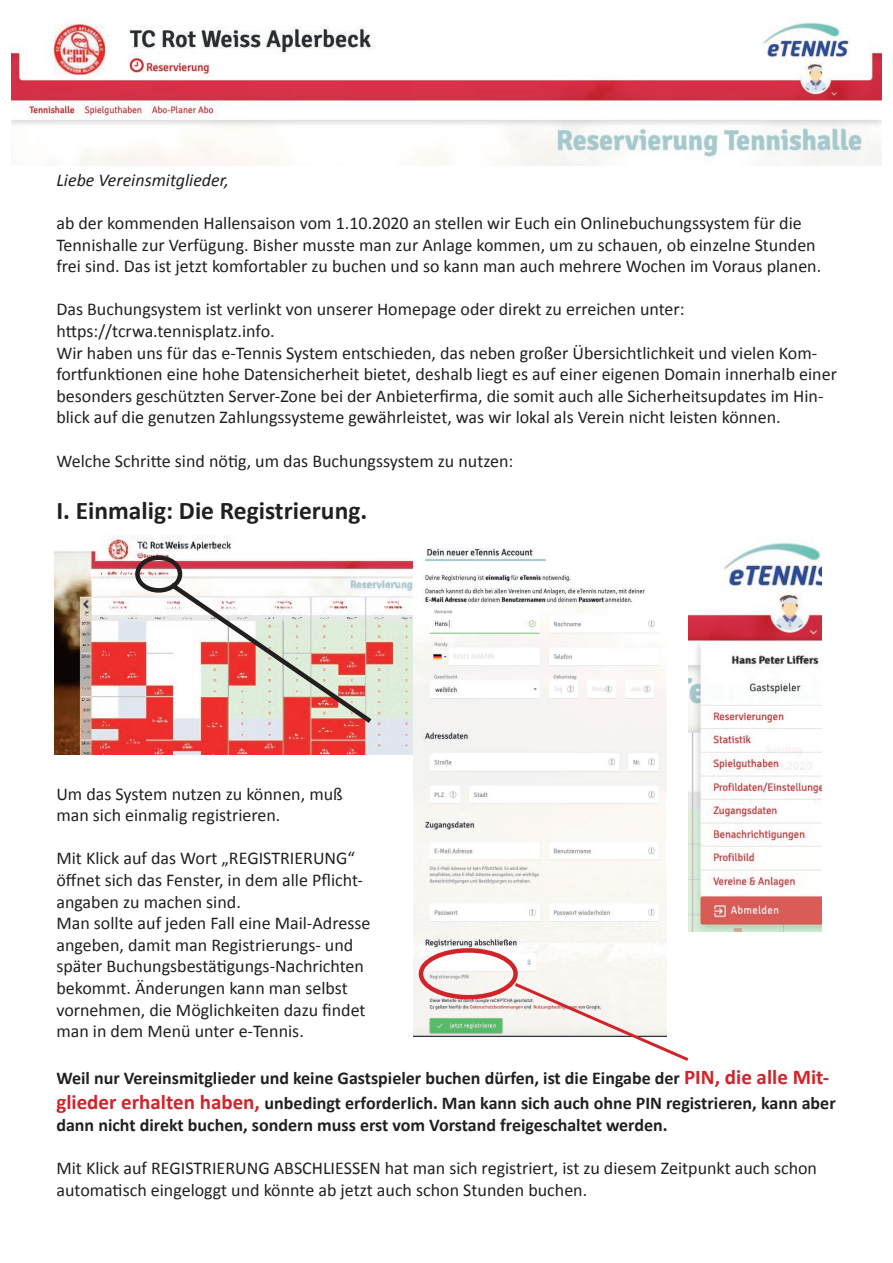
<style>
.page{position:relative;width:893px;height:1263px;background:#fff}
.page>*{position:absolute;margin:0;border:0;box-sizing:border-box;transform-origin:0 0}
.t1{font:700 25.5px "Calibri";color:#231f20}
.t2{font:18px/21.6px "Calibri";color:#231f20}
.t3{font:700 18px/25.2px "Calibri";color:#231f20}
.t4{font:italic 18px "Calibri";color:#231f20}
.s1{font-size:21px;color:#d1232a}
</style>
<div class="page">
<img style="left:11px;top:22px;width:871px;height:144px">
<img style="left:54px;top:536px;width:359px;height:219px">
<img style="left:413px;top:548px;width:253px;height:489px">
<div style="left:135px;top:555px;width:47px;height:38px;border:4px solid #231f20;border-radius:50%"></div>
<svg style="left:165px;top:578px;width:211px;height:149px"></svg>
<img style="left:688px;top:543px;width:134px;height:388px">
<div style="left:419px;top:948px;width:99px;height:51px;border:4px solid #d1232a;border-radius:50%"></div>
<svg style="left:512px;top:980px;width:177px;height:81px"></svg>
<p class="t4" style="left:56px;top:167px;width:174px">Liebe Vereinsmitglieder,</p>
<p class="t2" style="left:56px;top:212px;width:766px">ab der kommenden Hallensaison vom 1.10.2020 an stellen wir Euch ein Onlinebuchungssystem für die<br>Tennishalle zur Verfügung. Bisher musste man zur Anlage kommen, um zu schauen, ob einzelne Stunden frei sind. Das ist jetzt komfortabler zu buchen und so kann man auch mehrere Wochen im Voraus planen.</p>
<p class="t2" style="left:56px;top:299px;width:782px">Das Buchungsystem ist verlinkt von unserer Homepage oder direkt zu erreichen unter: https://tcrwa.tennisplatz.info.<br>Wir haben uns für das e-Tennis System entschieden, das neben großer Übersichtlichkeit und vielen Kom&shy;fortfunktionen eine hohe Datensicherheit bietet, deshalb liegt es auf einer eigenen Domain innerhalb einer besonders geschützten Server-Zone bei der Anbieterfirma, die somit auch alle Sicherheitsupdates im Hin&shy;blick auf die genutzen Zahlungssysteme gewährleistet, was wir lokal als Verein nicht leisten können.</p>
<p class="t2" style="left:56px;top:450px;width:458px">Welche Schritte sind nötig, um das Buchungssystem zu nutzen:</p>
<h1 class="t1" style="left:56px;top:494px;width:312px">I. Einmalig: Die Registrierung.</h1>
<p class="t2" style="left:56px;top:783px;width:288px">Um das System nutzen zu können, muß man sich einmalig registrieren.</p>
<p class="t2" style="left:56px;top:848px;width:316px">Mit Klick auf das Wort „REGISTRIERUNG“ öffnet sich das Fenster, in dem alle Pflicht&shy;angaben zu machen sind.<br>Man sollte auf jeden Fall eine Mail-Adresse angeben, damit man Registrierungs- und später Buchungsbestätigungs-Nachrichten bekommt. Änderungen kann man selbst vornehmen, die Möglichkeiten dazu findet man in dem Menü unter e-Tennis.</p>
<p class="t3" style="left:56px;top:1065px;width:781px">Weil nur Vereinsmitglieder und keine Gastspieler buchen dürfen, ist die Eingabe der <span class="s1">PIN, die alle Mit&shy;glieder erhalten haben,</span> unbedingt erforderlich. Man kann sich auch ohne PIN registrieren, kann aber</p>
<p class="t3" style="left:56px;top:1112px;width:613px">dann nicht direkt buchen, sondern muss erst vom Vorstand freigeschaltet werden.</p>
<p class="t2" style="left:56px;top:1157px;width:762px">Mit Klick auf REGISTRIERUNG ABSCHLIESSEN hat man sich registriert, ist zu diesem Zeitpunkt auch schon automatisch eingeloggt und könnte ab jetzt auch schon Stunden buchen.</p>
</div>
